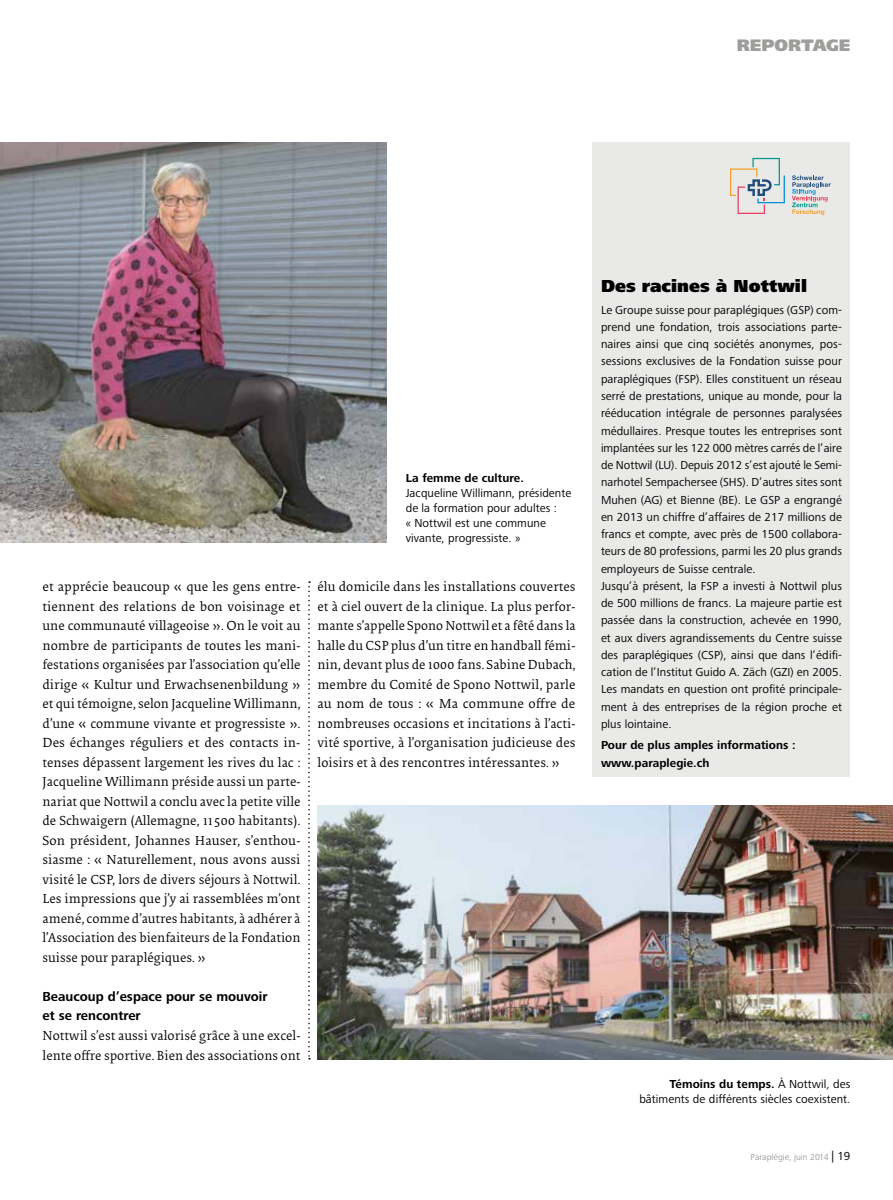
<style>
.page{position:relative;width:893px;height:1200px;background:#fff}
.page>*{position:absolute;margin:0;border:0;box-sizing:border-box;transform-origin:0 0}
.t1{font:900 18px "Frutiger Next Pro";letter-spacing:.005em;color:#000}
.t2{font:900 17.25px "Frutiger Next Pro";color:#9e9d9b}
.t3{font:13.5px/19.5px "Collis";letter-spacing:.005em;color:#000;text-align:justify}
.t4{font:700 13.5px/19.5px "Frutiger Next Pro";color:#000}
.t5{font:12px/17.2px "Frutiger Next Pro";letter-spacing:.005em;color:#000}
.t6{font:700 12px/17.2px "Frutiger Next Pro";letter-spacing:.005em;color:#000}
.t7{font:9px "Frutiger Next Pro";color:#9e9d9b}
.s1{font-weight:700}
.s2{font-size:12px;color:#000}
</style>
<div class="page">
<svg style="left:308px;top:581px;width:2px;height:478px"></svg>
<img style="left:0;top:142px;width:386px;height:400px">
<img style="left:317px;top:805px;width:576px;height:254px">
<div style="left:592px;top:142px;width:258px;height:634px;background:#e9e9e8"></div>
<svg style="left:730px;top:158px;width:55px;height:56px"></svg>
<svg style="left:792px;top:175px;width:39px;height:40px"></svg>
<p class="t2" style="left:737px;top:35px;width:115px">REPORTAGE</p>
<p class="t3" style="left:43px;top:578px;width:260px">et apprécie beaucoup « que les gens entre&shy;tiennent des relations de bon voisinage et une communauté villageoise ». On le voit au nombre de participants de toutes les mani&shy;festations organisées par l’association qu’elle dirige « Kultur und Erwachsenenbildung » et qui témoigne, selon Jacqueline Willimann, d’une « commune vivante et progressiste ».<br>Des échanges réguliers et des contacts in&shy;tenses dépassent largement les rives du lac :<br>Jacqueline Willimann préside aussi un parte&shy;nariat que Nottwil a conclu avec la petite ville de Schwaigern (Allemagne, 11500 habitants).<br>Son président, Johannes Hauser, s’enthou&shy;siasme : « Naturellement, nous avons aussi visité le CSP, lors de divers séjours à Nottwil.<br>Les impressions que j’y ai rassemblées m’ont amené, comme d’autres habitants, à adhérer à l’Association des bienfaiteurs de la Fondation suisse pour paraplégiques. »</p>
<p class="t4" style="left:43px;top:986px;width:227px">Beaucoup d’espace pour se mouvoir et se rencontrer</p>
<p class="t3" style="left:43px;top:1026px;width:259px">Nottwil s’est aussi valorisé grâce à une excel&shy;lente offre sportive. Bien des associations ont</p>
<p class="t6" style="left:406px;top:469px;width:120px">La femme de culture.</p>
<p class="t5" style="left:406px;top:485px;width:167px;line-height:15px">Jacqueline Willimann, présidente de la formation pour adultes :<br>« Nottwil est une commune vivante, progressiste. »</p>
<p class="t3" style="left:317px;top:578px;width:260px">élu domicile dans les installations couvertes et à ciel ouvert de la clinique. La plus perfor&shy;mante s’appelle Spono Nottwil et a fêté dans la halle du CSP plus d’un titre en handball fémi&shy;nin, devant plus de 1000 fans. Sabine Dubach, membre du Comité de Spono Nottwil, parle au nom de tous : « Ma commune offre de nombreuses occasions et incitations à l’acti&shy;vité sportive, à l’organisation judicieuse des loisirs et à des rencontres intéressantes. »</p>
<h1 class="t1" style="left:601px;top:276px;width:208px">Des racines à Nottwil</h1>
<p class="t5" style="left:601px;top:301px;width:243px">Le Groupe suisse pour paraplégiques (GSP) com&shy;prend une fondation, trois associations parte&shy;naires ainsi que cinq sociétés anonymes, pos&shy;sessions exclusives de la Fondation suisse pour paraplégiques (FSP). Elles constituent un réseau serré de prestations, unique au monde, pour la rééducation intégrale de personnes paralysées médullaires. Presque toutes les entreprises sont implantées sur les 122 000 mètres carrés de l’aire de Nottwil (LU). Depuis 2012 s’est ajouté le Semi&shy;narhotel Sempachersee (SHS). D’autres sites sont Muhen (AG) et Bienne (BE). Le GSP a engrangé en 2013 un chiffre d’affaires de 217 millions de francs et compte, avec près de 1500 collabora&shy;teurs de 80 professions, parmi les 20 plus grands employeurs de Suisse centrale.<br>Jusqu’à présent, la FSP a investi à Nottwil plus de 500 millions de francs. La majeure partie est passée dans la construction, achevée en 1990, et aux divers agrandissements du Centre suisse des paraplégiques (CSP), ainsi que dans l’édifi&shy;cation de l’Institut Guido A. Zäch (GZI) en 2005.<br>Les mandats en question ont profité principale&shy;ment à des entreprises de la région proche et plus lointaine.</p>
<p class="t6" style="left:601px;top:736px;width:196px">Pour de plus amples informations : www.paraplegie.ch</p>
<p class="t5" style="left:639px;top:1075px;width:213px;line-height:15px;text-align:right"><span class="s1">Témoins du temps.</span> À Nottwil, des bâtiments de différents siècles coexistent.</p>
<p class="t7" style="left:751px;top:1151px;width:101px">Paraplégie, juin 2014 <span class="s2">| 19</span></p>
</div>
